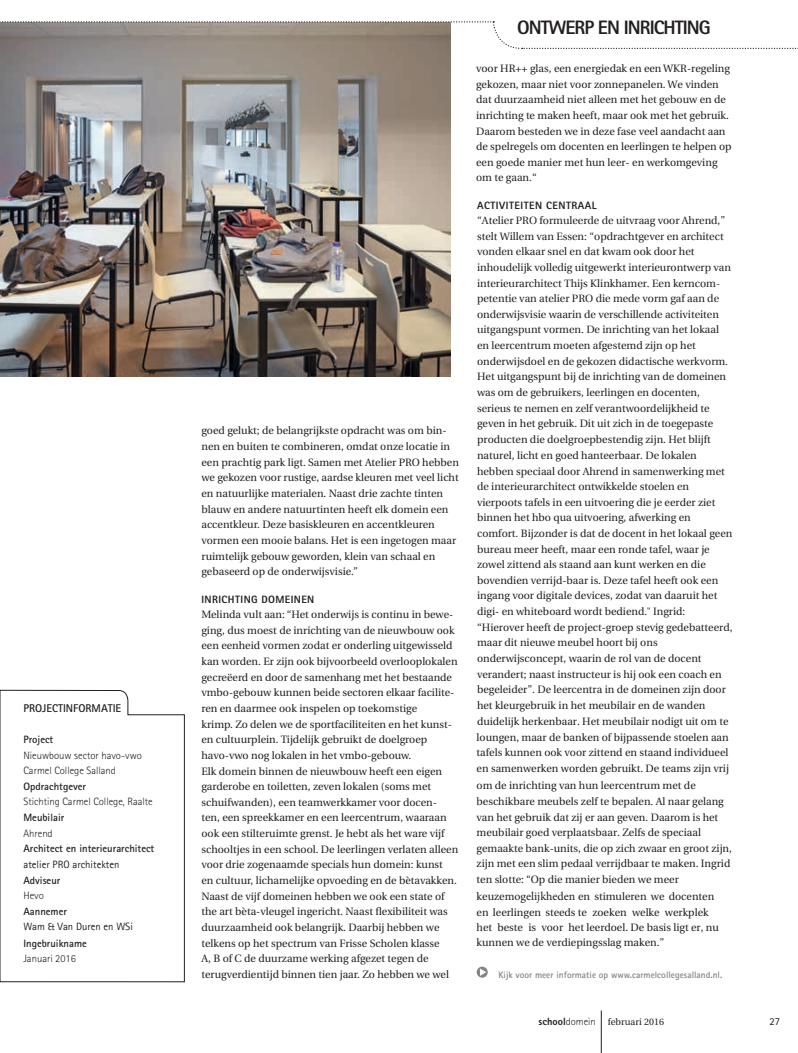
<style>
.page{position:relative;width:798px;height:1053px;background:#fff}
.page>*{position:absolute;margin:0;border:0;box-sizing:border-box;transform-origin:0 0}
.t1{font:800 19.38px "Rotis Sans Serif";letter-spacing:-.05em;color:#231f20}
.t2{font:700 11.25px "Rotis Sans Serif";color:#231f20}
.t3{font:10.62px/15.6px "Utopia";color:#231f20}
.t4{font:300 10.62px/15.2px "Rotis Sans Serif";color:#231f20}
.t5{font:700 10.62px "Rotis Sans Serif";color:#231f20}
.t6{font:800 10.62px "Rotis Sans Serif";letter-spacing:.05em;color:#231f20}
.t7{font:10.62px "Agfa Rotis Sans Serif";color:#231f20}
.t8{font:10.62px "Rotis Sans Serif";color:#231f20}
.t9{font:700 9.38px "Rotis Sans Serif";color:#868382}
.t10{font:9.38px "Utopia";color:#231f20}
.s1{font-family:"Minion Pro"}
.s2{font-family:"Minion Pro";font-size:11.88px}
.s3{font-family:"Rotis Sans Serif";font-weight:800;font-size:10.5px}
.s4{font-family:"Rotis Sans Serif";font-weight:300;font-size:10.5px}
</style>
<div class="page">
<img style="left:0;top:50px;width:450px;height:326px">
<svg style="left:476px;top:966px;width:11px;height:11px"></svg>
<svg style="left:480px;top:968px;width:6px;height:7px"></svg>
<svg style="left:0;top:21px;width:798px;height:29px"></svg>
<svg style="left:0;top:689px;width:185px;height:293px"></svg>
<hr style="left:600px;top:1010px;width:1px;height:42px;background:#231f20">
<p class="t2" style="left:23px;top:701px;width:99px">PROJECTINFORMATIE</p>
<p class="t5" style="left:23px;top:732px;width:31px">Project</p>
<p class="t4" style="left:23px;top:747px;width:120px">Nieuwbouw sector havo-vwo<br>Carmel College Salland</p>
<p class="t5" style="left:23px;top:779px;width:64px">Opdrachtgever</p>
<p class="t4" style="left:23px;top:793px;width:131px">Stichting Carmel College, Raalte</p>
<p class="t5" style="left:23px;top:811px;width:42px">Meubilair</p>
<p class="t4" style="left:23px;top:825px;width:31px">Ahrend</p>
<p class="t5" style="left:23px;top:841px;width:132px">Architect en interieurarchitect</p>
<p class="t7" style="left:23px;top:858px;width:97px">atelier PRO architekten</p>
<p class="t5" style="left:23px;top:873px;width:38px">Adviseur</p>
<p class="t4" style="left:23px;top:888px;width:22px">Hevo</p>
<p class="t5" style="left:23px;top:905px;width:45px">Aannemer</p>
<p class="t7" style="left:23px;top:920px;width:111px">Wam &amp; Van Duren en WSi</p>
<p class="t5" style="left:23px;top:936px;width:65px">Ingebruikname</p>
<p class="t4" style="left:23px;top:950px;width:54px">Januari 2016</p>
<p class="t3" style="left:201px;top:423px;width:259px">goed gelukt; de belangrijkste opdracht was om bin&shy;nen en buiten te combineren, omdat onze locatie in een prachtig park ligt. Samen met Atelier PRO hebben we gekozen voor rustige, aardse kleuren met veel licht en natuurlijke materialen. Naast drie zachte tinten blauw en andere natuurtinten heeft elk domein een accentkleur. Deze basiskleuren en accentkleuren vormen een mooie balans. Het is een ingetogen maar ruimtelijk gebouw geworden, klein van schaal en gebaseerd op de onderwijsvisie.”</p>
<p class="t6" style="left:201px;top:592px;width:114px">INRICHTING DOMEINEN</p>
<p class="t3" style="left:201px;top:607px;width:258px">Melinda vult aan: “Het onderwijs is continu in bewe&shy;ging, dus moest de inrichting van de nieuwbouw ook een eenheid vormen zodat er onderling uitgewisseld kan worden. Er zijn ook bijvoorbeeld overlooplokalen gecreëerd en door de samenhang met het bestaande vmbo-gebouw kunnen beide sectoren elkaar facilite&shy;ren en daarmee ook inspelen op toekomstige<br>krimp. Zo delen we de sportfaciliteiten en het kunst&shy;en cultuurplein. Tijdelijk gebruikt de doelgroep havo-vwo nog lokalen in het vmbo-gebouw.<br>Elk domein binnen de nieuwbouw heeft een eigen garderobe en toiletten, zeven lokalen (soms met schuifwanden), een teamwerkkamer voor docen-<br>ten, een spreekkamer en een leercentrum, waaraan ook een stilteruimte grenst. Je hebt als het ware vijf schooltjes in een school. De leerlingen verlaten alleen voor drie zogenaamde specials hun domein: kunst<br>en cultuur, lichamelijke opvoeding en de bètavakken.<br>Naast de vijf domeinen hebben we ook een state of the art bèta-vleugel ingericht. Naast flexibiliteit was duurzaamheid ook belangrijk. Daarbij hebben we telkens op het spectrum van Frisse Scholen klasse<br>A, B of C de duurzame werking afgezet tegen de terugverdientijd binnen tien jaar. Zo hebben we wel</p>
<h1 class="t1" style="left:517px;top:15px;width:195px">ONTWERP EN INRICHTING</h1>
<p class="t3" style="left:476px;top:61px;width:257px">voor HR++ glas, een energiedak en een WKR-regeling gekozen, maar niet voor zonnepanelen. We vinden dat duurzaamheid niet alleen met het gebouw en de inrichting te maken heeft, maar ook met het gebruik.<br>Daarom besteden we in deze fase veel aandacht aan de spelregels om docenten en leerlingen te helpen op een goede manier met hun leer- en werkomgeving om te gaan.“</p>
<p class="t6" style="left:477px;top:198px;width:121px">ACTIVITEITEN CENTRAAL</p>
<p class="t3" style="left:476px;top:213px;width:257px">“Atelier PRO formuleerde de uitvraag voor Ahrend,” stelt Willem van Essen: “opdrachtgever en architect vonden elkaar snel en dat kwam ook door het inhoudelijk volledig uitgewerkt interieurontwerp van interieurarchitect Thijs Klinkhamer. Een kerncom&shy;petentie van atelier PRO die mede vorm gaf aan de onderwijsvisie waarin de verschillende activiteiten uitgangspunt vormen. De inrichting van het lokaal en leercentrum moeten afgestemd zijn op het onderwijsdoel en de gekozen didactische werkvorm.<br>Het uitgangspunt bij de inrichting van de domeinen was om de gebruikers, leerlingen en docenten, serieus te nemen en zelf verantwoordelijkheid te geven in het gebruik. Dit uit zich in de toegepaste producten die doelgroepbestendig zijn. Het blijft naturel, licht en goed hanteerbaar. De lokalen hebben speciaal door Ahrend in samenwerking met de interieurarchitect ontwikkelde stoelen en vierpoots tafels in een uitvoering die je eerder ziet binnen het hbo qua uitvoering, afwerking en comfort. Bijzonder is dat de docent in het lokaal geen bureau meer heeft, maar een ronde tafel, waar je zowel zittend als staand aan kunt werken en die bovendien verrijd-baar is. Deze tafel heeft ook een ingang voor digitale devices, zodat van daaruit het digi- en whiteboard wordt bediend.<span class="s1">"</span> Ingrid: “Hierover heeft de project-groep stevig gedebatteerd, maar dit nieuwe meubel hoort bij ons onderwijsconcept, waarin de rol van de docent verandert; naast instructeur is hij ook een coach en begeleider”. De leercentra in de domeinen zijn door het kleurgebruik in het meubilair en de wanden duidelijk herkenbaar. Het meubilair nodigt uit om te loungen, maar de banken of bijpassende stoelen aan tafels kunnen ook voor zittend en staand individueel en samenwerken worden gebruikt. De teams zijn vrij</p>
<p class="t3" style="left:476px;top:778px;width:257px">om de inrichting van hun leercentrum met de beschikbare meubels zelf te bepalen. Al naar gelang van het gebruik dat zij er aan geven. Daarom is het meubilair goed verplaatsbaar. Zelfs de speciaal gemaakte bank-units, die op zich zwaar en groot zijn, zijn met een slim pedaal verrijdbaar te maken. Ingrid ten slotte: “Op die manier bieden we meer</p>
<p class="t3" style="left:476px;top:888px;width:244px;line-height:15.2px">keuze<span class="s2">mogelijkheden</span> en stimuleren we docenten en leerlingen steeds te zoeken welke werkplek het beste is voor het leerdoel. De basis ligt er, nu kunnen we de verdiepingsslag maken.”</p>
<p class="t9" style="left:498px;top:968px;width:225px">Kijk voor meer informatie op www.carmelcollegesalland.nl.</p>
<p class="t10" style="left:538px;top:1016px;width:127px"><span class="s3">school</span><span class="s4">domein</span> februari 2016</p>
<p class="t8" style="left:769px;top:1014px;width:12px">27</p>
</div>
